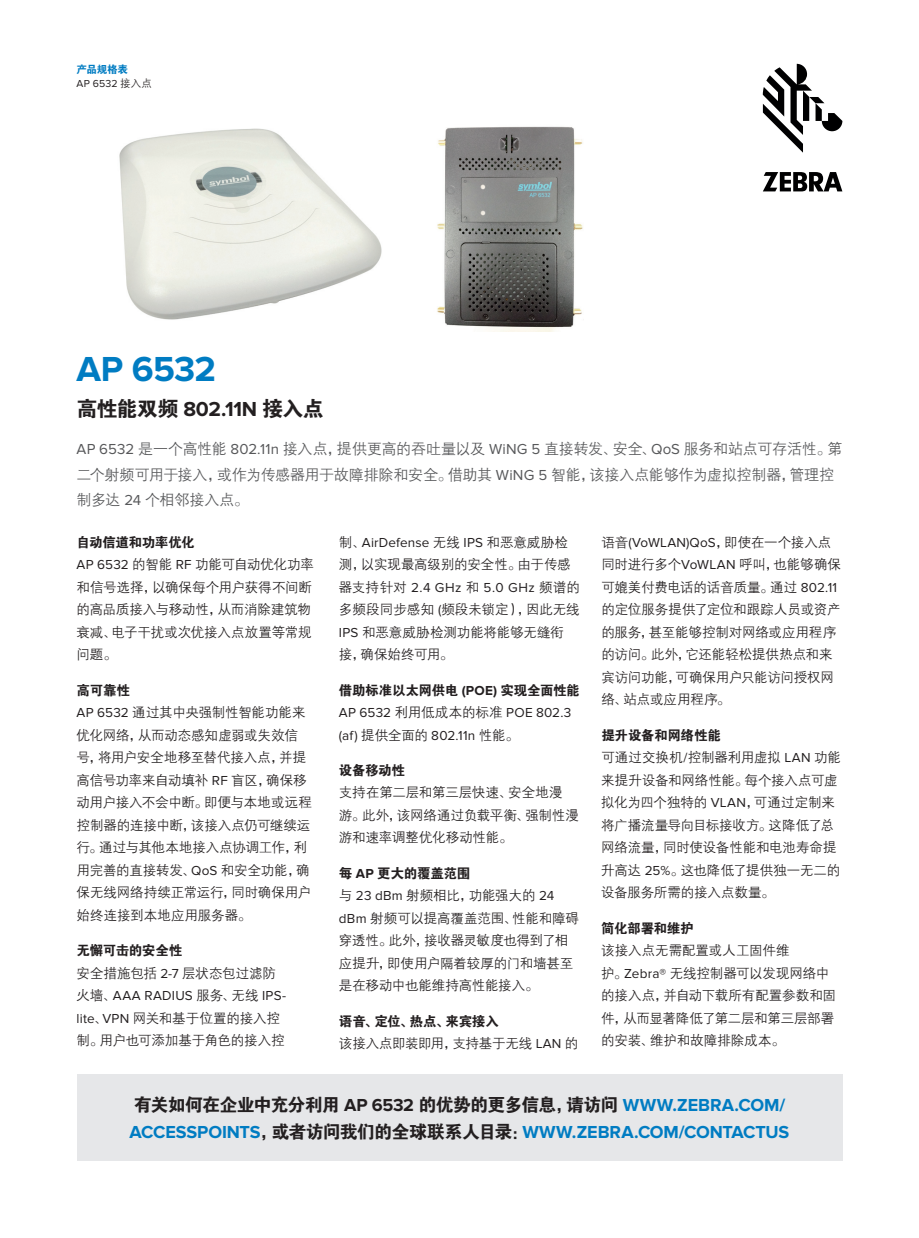
<style>
.page{position:relative;width:919px;height:1238px;background:#fff}
.page>*{position:absolute;margin:0;border:0;box-sizing:border-box;transform-origin:0 0}
.t1{font:700 36px "Proxima Nova";letter-spacing:-.02em;color:#007cc2}
.t2{font:21px "FZDHTJW GB1 0";letter-spacing:-.035em;color:#231f20}
.t3{font:700 18px "Proxima Nova";letter-spacing:-.01em;color:#007cc2}
.t4{font:18px "FZDHTJW GB1 0";letter-spacing:-.045em;color:#231f20}
.t5{font:15px/25.5px "FZZDXJW GB1 0";letter-spacing:-.015em;color:#57585a}
.t6{font:13.5px/22.5px "FZZDXJW GB1 0";letter-spacing:-.015em;color:#231f20}
.t7{font:13.5px/22.5px "Proxima Nova";letter-spacing:.015em;color:#231f20}
.t8{font:13.5px "FZDHTJW GB1 0";letter-spacing:-.02em;color:#231f20}
.t9{font:10.5px "Proxima Nova";letter-spacing:.02em;color:#231f20}
.t10{font:10.5px "FZDHTJW GB1 0";letter-spacing:-.025em;color:#007cc2}
.s1{font-family:"FZZDXJW GB1 0"}
.s2{font-family:"Proxima Nova";font-weight:700}
.s3{font-family:"Proxima Nova"}
.s4{font-family:"Proxima Nova";font-weight:700;color:#007cc2}
.s5{font-family:"FZDHTJW GB1 0";font-weight:400;color:#231f20}
</style>
<div class="page">
<svg style="left:762px;top:64px;width:80px;height:89px"></svg>
<svg style="left:763px;top:172px;width:79px;height:19px"></svg>
<div style="left:77px;top:1073px;width:765px;height:87px;background:#e6e7e9"></div>
<img style="left:119px;top:128px;width:263px;height:192px">
<img style="left:437px;top:126px;width:146px;height:206px">
<p class="t10" style="left:77px;top:63px;width:53px">产品规格表</p>
<p class="t9" style="left:77px;top:78px;width:77px">AP 6532 <span class="s1">接入点</span></p>
<h1 class="t1" style="left:77px;top:348px;width:141px">AP 6532</h1>
<h2 class="t2" style="left:77px;top:397px;width:249px">高性能双频 <span class="s2">802.11N</span> 接入点</h2>
<p class="t5" style="left:77px;top:436px;width:767px"><span class="s3">AP 6532</span> 是一个高性能 <span class="s3">802.11n</span> 接入点，提供更高的吞吐量以及 <span class="s3">WiNG 5</span> 直接转发、安全、<span class="s3">QoS</span> 服务和站点可存活性。第二个射频可用于接入，或作为传感器用于故障排除和安全。借助其 <span class="s3">WiNG 5</span> 智能，该接入点能够作为虚拟控制器，管理控制多达 <span class="s3">24</span> 个相邻接入点。</p>
<p class="t8" style="left:77px;top:534px;width:120px">自动信道和功率优化</p>
<p class="t6" style="left:77px;top:553px;width:239px"><span class="s3">AP 6532</span> 的智能 <span class="s3">RF</span> 功能可自动优化功率和信号选择，以确保每个用户获得不间断的高品质接入与移动性，从而消除建筑物衰减、电子干扰或次优接入点放置等常规问题。</p>
<p class="t8" style="left:77px;top:682px;width:55px">高可靠性</p>
<p class="t6" style="left:77px;top:701px;width:237px"><span class="s3">AP 6532</span> 通过其中央强制性智能功能来优化网络，从而动态感知虚弱或失效信号，将用户安全地移至替代接入点，并提高信号功率来自动填补 <span class="s3">RF</span> 盲区，确保移动用户接入不会中断。即便与本地或远程控制器的连接中断，该接入点仍可继续运行。通过与其他本地接入点协调工作，利用完善的直接转发、<span class="s3">QoS</span> 和安全功能，确保无线网络持续正常运行，同时确保用户始终连接到本地应用服务器。</p>
<p class="t8" style="left:77px;top:942px;width:107px">无懈可击的安全性</p>
<p class="t6" style="left:77px;top:961px;width:201px">安全措施包括 <span class="s3">2-7</span> 层状态包过滤防</p>
<p class="t7" style="left:77px;top:984px;width:211px"><span class="s1">火墙、</span>AAA RADIUS <span class="s1">服务、无线</span> IPS-</p>
<p class="t6" style="left:77px;top:1007px;width:209px"><span class="s3">lite</span>、<span class="s3">VPN</span> 网关和基于位置的接入控制。用户也可添加基于角色的接入控</p>
<p class="t7" style="left:339px;top:531px;width:230px"><span class="s1">制、</span>AirDefense <span class="s1">无线</span> IPS <span class="s1">和恶意威胁检</span></p>
<p class="t6" style="left:339px;top:553px;width:233px">测，以实现最高级别的安全性。由于传感</p>
<p class="t7" style="left:339px;top:576px;width:242px"><span class="s1">器支持针对</span> 2.4 GHz <span class="s1">和</span> 5.0 GHz <span class="s1">频谱的</span></p>
<p class="t6" style="left:339px;top:598px;width:242px">多频段同步感知 <span class="s3">(</span>频段未锁定），因此无线<br><span class="s3">IPS</span> 和恶意威胁检测功能将能够无缝衔接，确保始终可用。</p>
<p class="t8" style="left:339px;top:682px;width:242px">借助标准以太网供电 <span class="s2">(POE)</span> 实现全面性能</p>
<p class="t7" style="left:339px;top:701px;width:234px">AP 6532 <span class="s1">利用低成本的标准</span> POE 802.3 (af) <span class="s1">提供全面的</span> 802.11n <span class="s1">性能。</span></p>
<p class="t8" style="left:339px;top:762px;width:68px">设备移动性</p>
<p class="t6" style="left:339px;top:781px;width:241px">支持在第二层和第三层快速、安全地漫游。此外，该网络通过负载平衡、强制性漫游和速率调整优化移动性能。</p>
<p class="t8" style="left:339px;top:865px;width:133px">每 <span class="s2">AP</span> 更大的覆盖范围</p>
<p class="t6" style="left:339px;top:884px;width:241px">与 <span class="s3">23 dBm</span> 射频相比，功能强大的 <span class="s3">24 dBm</span> 射频可以提高覆盖范围、性能和障碍穿透性。此外，接收器灵敏度也得到了相应提升，即使用户隔着较厚的门和墙甚至是在移动中也能维持高性能接入。</p>
<p class="t8" style="left:339px;top:1013px;width:161px">语音、定位、热点、来宾接入</p>
<p class="t6" style="left:339px;top:1032px;width:241px">该接入点即装即用，支持基于无线 <span class="s3">LAN</span> 的</p>
<p class="t6" style="left:601px;top:531px;width:241px">语音<span class="s3">(VoWLAN)QoS</span>，即使在一个接入点同时进行多个<span class="s3">VoWLAN</span> 呼叫，也能够确保可媲美付费电话的话音质量。通过 <span class="s3">802.11</span>的定位服务提供了定位和跟踪人员或资产的服务，甚至能够控制对网络或应用程序的访问。此外，它还能轻松提供热点和来宾访问功能，可确保用户只能访问授权网络、站点或应用程序。</p>
<p class="t8" style="left:601px;top:727px;width:121px">提升设备和网络性能</p>
<p class="t6" style="left:601px;top:746px;width:241px">可通过交换机<span class="s3">/</span>控制器利用虚拟 <span class="s3">LAN</span> 功能来提升设备和网络性能。每个接入点可虚拟化为四个独特的 <span class="s3">VLAN</span>，可通过定制来将广播流量导向目标接收方。这降低了总网络流量，同时使设备性能和电池寿命提升高达 <span class="s3">25%</span>。这也降低了提供独一无二的设备服务所需的接入点数量。</p>
<p class="t8" style="left:601px;top:920px;width:94px">简化部署和维护</p>
<p class="t6" style="left:601px;top:939px;width:236px">该接入点无需配置或人工固件维<br>护。<span class="s3">Zebra®</span> 无线控制器可以发现网络中的接入点，并自动下载所有配置参数和固件，从而显著降低了第二层和第三层部署的安装、维护和故障排除成本。</p>
<h3 class="t4" style="left:134px;top:1095px;width:653px">有关如何在企业中充分利用 <span class="s2">AP 6532</span> 的优势的更多信息，请访问 <span class="s4">WWW.ZEBRA.COM/</span></h3>
<h3 class="t3" style="left:130px;top:1121px;width:661px">ACCESSPOINTS<span class="s5">，或者访问我们的全球联系人目录：</span>WWW.ZEBRA.COM/CONTACTUS</h3>
</div>
